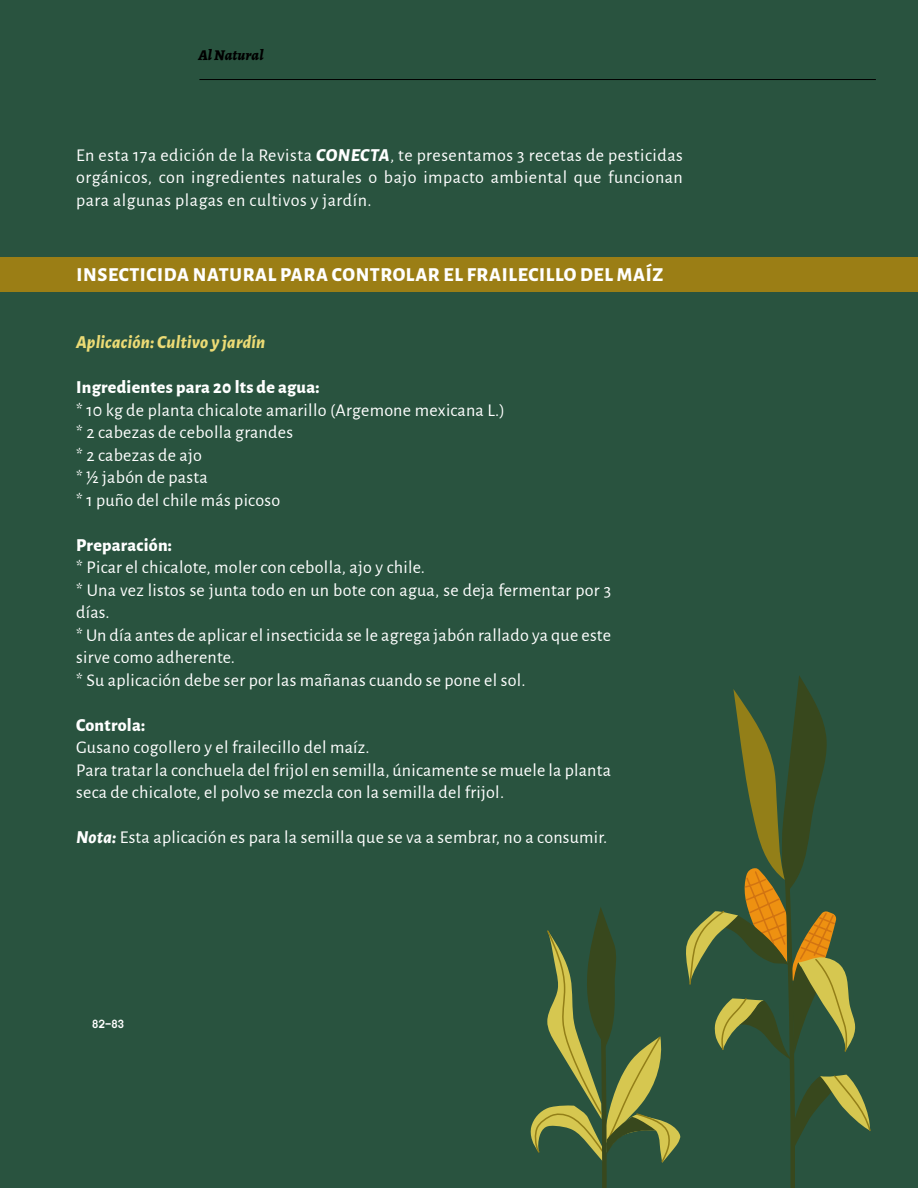
<style>
.page{position:relative;width:918px;height:1188px;background:#29533f}
.page>*{position:absolute;margin:0;border:0;box-sizing:border-box;transform-origin:0 0}
.t1{font:800 19.5px "Alegreya Sans";letter-spacing:.035em;color:#fff}
.t2{font:18px/22.5px "Alegreya Sans";letter-spacing:.015em;color:#fff}
.t3{font:800 18px "Alegreya Sans";letter-spacing:.015em;color:#fff}
.t4{font:italic 800 18px "Alegreya Sans";letter-spacing:.015em;color:#ecdb75}
.t5{font:italic 800 15px "Alegreya";letter-spacing:.005em;color:#000}
.t6{font:700 12px "Miter";color:#fff}
.s1{font-weight:800;font-style:italic}
</style>
<div class="page">
<hr style="left:199px;top:79px;width:677px;height:1px;background:#000">
<div style="left:0;top:257px;width:918px;height:34px;background:#9b7e15"></div>
<svg style="left:530px;top:676px;width:341px;height:512px"></svg>
<p class="t5" style="left:198px;top:44px;width:67px">Al Natural</p>
<p class="t2" style="left:76px;top:143px;width:608px;text-align:justify">En esta 17a edición de la Revista <span class="s1">CONECTA</span>, te presentamos 3 recetas de pesticidas orgánicos, con ingredientes naturales o bajo impacto ambiental que funcionan para algunas plagas en cultivos y jardín.</p>
<p class="t1" style="left:76px;top:260px;width:588px">INSECTICIDA NATURAL PARA CONTROLAR EL FRAILECILLO DEL MAÍZ</p>
<p class="t4" style="left:76px;top:329px;width:191px">Aplicación: Cultivo y jardín</p>
<p class="t3" style="left:76px;top:374px;width:245px">Ingredientes para 20 lts de agua:</p>
<p class="t2" style="left:76px;top:398px;width:430px">* 10 kg de planta chicalote amarillo (Argemone mexicana L.) * 2 cabezas de cebolla grandes<br>* 2 cabezas de ajo<br>* ½ jabón de pasta<br>* 1 puño del chile más picoso</p>
<p class="t3" style="left:76px;top:531px;width:97px">Preparación:</p>
<p class="t2" style="left:76px;top:555px;width:537px">* Picar el chicalote, moler con cebolla, ajo y chile.<br>* Una vez listos se junta todo en un bote con agua, se deja fermentar por 3 días.<br>* Un día antes de aplicar el insecticida se le agrega jabón rallado ya que este sirve como adherente.<br>* Su aplicación debe ser por las mañanas cuando se pone el sol.</p>
<p class="t3" style="left:76px;top:711px;width:71px">Controla:</p>
<p class="t2" style="left:76px;top:735px;width:537px">Gusano cogollero y el frailecillo del maíz.<br>Para tratar la conchuela del frijol en semilla, únicamente se muele la planta seca de chicalote, el polvo se mezcla con la semilla del frijol.</p>
<p class="t2" style="left:76px;top:825px;width:533px"><span class="s1">Nota:</span> Esta aplicación es para la semilla que se va a sembrar, no a consumir.</p>
<p class="t6" style="left:92px;top:1017px;width:33px">82-83</p>
</div>
